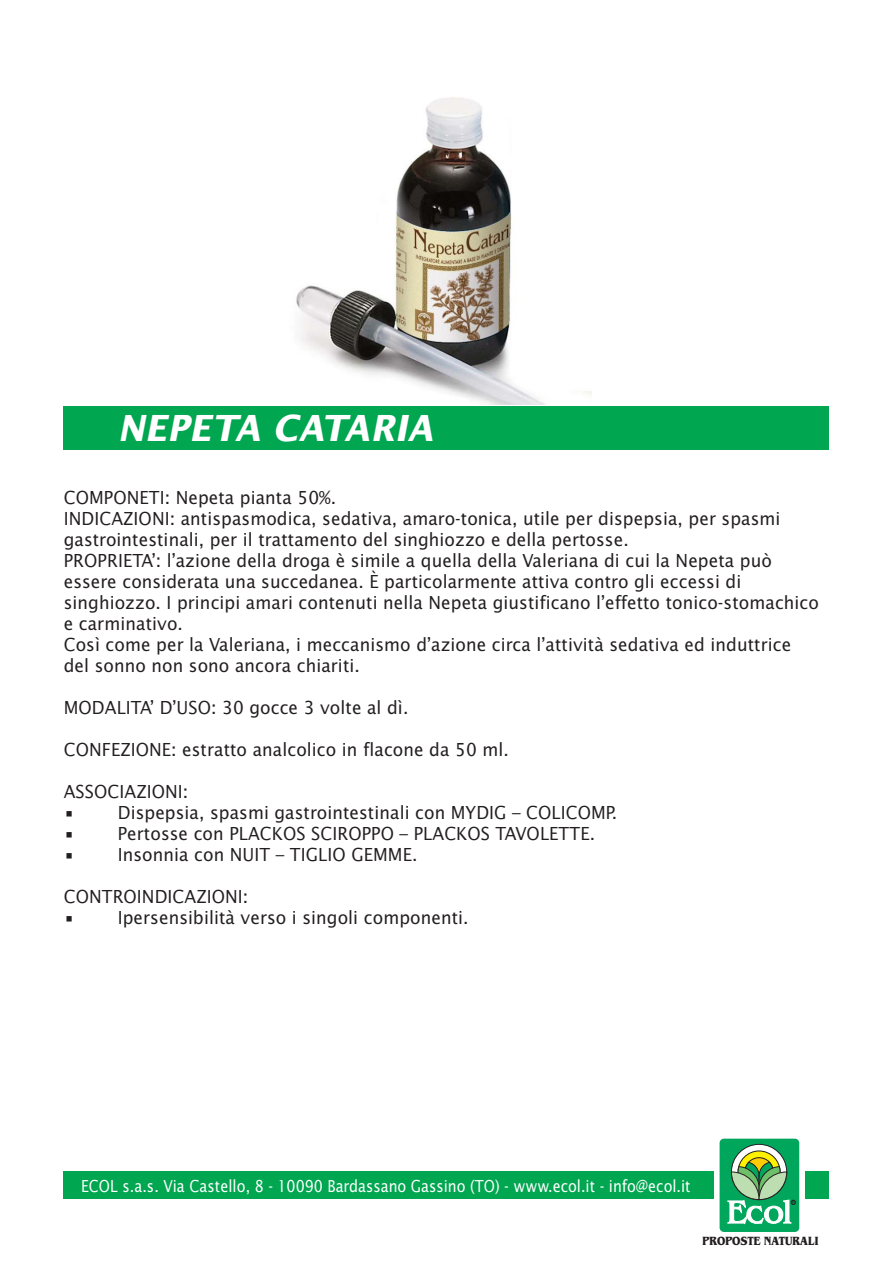
<style>
.page{position:relative;width:893px;height:1263px;background:#fff}
.page>*{position:absolute;margin:0;border:0;box-sizing:border-box;transform-origin:0 0}
.t1{font:italic 700 36px "Lucida Sans";letter-spacing:.005em;color:#fff;scale:.95 1}
.t2{font:18px/21px "Lucida Sans";letter-spacing:.005em;color:#231f20;scale:.95 1}
.t3{font:16.5px "Lucida Sans";color:#fff;scale:.87 1}
.t4{font:700 12.45px "Benguiat";letter-spacing:-.005em;color:#231f20;scale:.85 1}
</style>
<div class="page">
<div style="left:64px;top:406px;width:765px;height:44px;background:#00a650"></div>
<div style="left:64px;top:1172px;width:765px;height:27px;background:#00a650"></div>
<img style="left:296px;top:97px;width:295px;height:308px">
<div style="left:714px;top:1137px;width:90px;height:96px;background:#fff"></div>
<svg style="left:718px;top:1137px;width:82px;height:96px"></svg>
<div style="left:720px;top:1139px;width:79px;height:93px;background:#00a65c;border-radius:4px"></div>
<svg style="left:731px;top:1144px;width:56px;height:55px"></svg>
<svg style="left:738px;top:1151px;width:42px;height:42px"></svg>
<div style="left:738px;top:1150px;width:42px;height:43px;border:1px solid #231f20;border-radius:50%"></div>
<div style="left:745px;top:1158px;width:28px;height:28px;background:#ffcb04;border-radius:50%"></div>
<div style="left:744px;top:1157px;width:30px;height:30px;border:1px solid #231f20;border-radius:50%"></div>
<svg style="left:727px;top:1161px;width:69px;height:64px"></svg>
<h1 class="t1" style="left:118px;top:413px;width:334px">NEPETA CATARIA</h1>
<p class="t2" style="left:64px;top:488px;width:796px">COMPONETI: Nepeta pianta 50%.<br>INDICAZIONI: antispasmodica, sedativa, amaro-tonica, utile per dispepsia, per spasmi gastrointestinali, per il trattamento del singhiozzo e della pertosse.<br>PROPRIETA’: l’azione della droga è simile a quella della Valeriana di cui la Nepeta può essere considerata una succedanea. È particolarmente attiva contro gli eccessi di singhiozzo. I principi amari contenuti nella Nepeta giustificano l’effetto tonico-stomachico e carminativo.<br>Così come per la Valeriana, i meccanismo d’azione circa l’attività sedativa ed induttrice del sonno non sono ancora chiariti.</p>
<p class="t2" style="left:64px;top:698px;width:364px">MODALITA’ D’USO: 30 gocce 3 volte al dì.</p>
<p class="t2" style="left:64px;top:740px;width:470px">CONFEZIONE: estratto analcolico in flacone da 50 ml.</p>
<p class="t2" style="left:64px;top:782px;width:133px">ASSOCIAZIONI:</p>
<p class="t2" style="left:64px;top:803px;width:584px">• Dispepsia, spasmi gastrointestinali con MYDIG – COLICOMP.</p>
<p class="t2" style="left:64px;top:824px;width:561px">• Pertosse con PLACKOS SCIROPPO – PLACKOS TAVOLETTE.</p>
<p class="t2" style="left:64px;top:845px;width:374px">• Insonnia con NUIT – TIGLIO GEMME.</p>
<p class="t2" style="left:64px;top:887px;width:196px">CONTROINDICAZIONI:</p>
<p class="t2" style="left:64px;top:908px;width:428px">• Ipersensibilità verso i singoli componenti.</p>
<p class="t3" style="left:81px;top:1179px;width:702px">ECOL s.a.s. Via Castello, 8 - 10090 Bardassano Gassino (TO) - www.ecol.it - info@ecol.it</p>
<p class="t4" style="left:703px;top:1237px;width:138px">PROPOSTE NATURALI</p>
</div>
